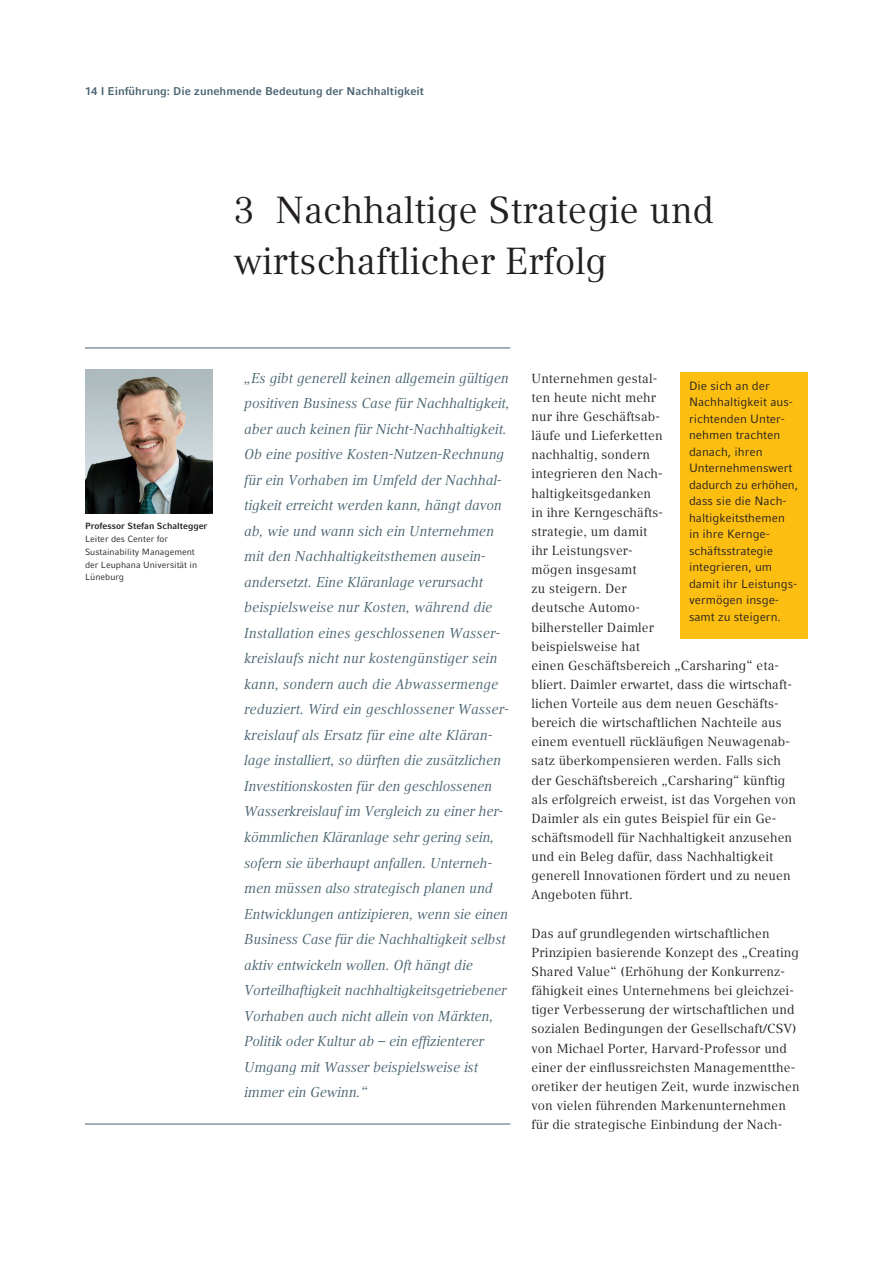
<style>
.page{position:relative;width:893px;height:1263px;background:#fff}
.page>*{position:absolute;margin:0;border:0;box-sizing:border-box;transform-origin:0 0}
.Headline_Innen{font:37.5px/51px "Commerzbank Compatil Text";color:#231f20}
.Einrückung_Hervorheb{font:italic 14.25px/25.5px "Commerzbank Compatil Text";color:#46616e}
.Fließtext{font:13.05px/19.2px "Commerzbank Compatil Text";letter-spacing:.01em;color:#231f20}
.Copy_A4{font:12px/16.5px "Commerzbank Compatil Fact";color:#231f20}
.t1{font:700 11.25px "Commerzbank Compatil Fact";color:#46616e}
.Fließtext-2{font:9px/12.8px "Commerzbank Compatil Fact";color:#231f20}
.s1{font-weight:700}
</style>
<div class="page">
<div style="left:680px;top:372px;width:128px;height:267px;background:#fdbe12"></div>
<hr style="left:85px;top:1124px;width:425px;height:1px;background:#46616e">
<img style="left:85px;top:370px;width:128px;height:143px">
<hr style="left:85px;top:348px;width:425px;height:1px;background:#46616e">
<p class="t1" style="left:85px;top:85px;width:340px">14 I Einführung: Die zunehmende Bedeutung der Nachhaltigkeit</p>
<p class="Headline_Innen" style="left:234px;top:185px;width:482px">3 Nachhaltige Strategie und wirtschaftlicher Erfolg</p>
<p class="Fließtext-2" style="left:85px;top:520px;width:124px"><span class="s1">Professor Stefan Schaltegger<br></span>Leiter des Center for<br>Sustainability Management der Leuphana Universität in<br>Lüneburg</p>
<p class="Einrückung_Hervorheb" style="left:244px;top:365px;width:267px">„Es gibt generell keinen allgemein gültigen positiven Business Case für Nachhaltigkeit, aber auch keinen für Nicht-Nachhaltigkeit.<br>Ob eine positive Kosten-Nutzen-Rechnung für ein Vorhaben im Umfeld der Nachhal&shy;tigkeit erreicht werden kann, hängt davon ab, wie und wann sich ein Unternehmen mit den Nachhaltigkeitsthemen ausein&shy;andersetzt. Eine Kläranlage verursacht beispielsweise nur Kosten, während die Installation eines geschlossenen Wasser&shy;kreislaufs nicht nur kostengünstiger sein kann, sondern auch die Abwassermenge reduziert. Wird ein geschlossener Wasser&shy;kreislauf als Ersatz für eine alte Kläran&shy;lage installiert, so dürften die zusätzlichen Investitionskosten für den geschlossenen Wasserkreislauf im Vergleich zu einer her&shy;kömmlichen Kläranlage sehr gering sein, sofern sie überhaupt anfallen. Unterneh&shy;men müssen also strategisch planen und Entwicklungen antizipieren, wenn sie einen Business Case für die Nachhaltigkeit selbst aktiv entwickeln wollen. Oft hängt die Vorteilhaftigkeit nachhaltigkeitsgetriebener Vorhaben auch nicht allein von Märkten, Politik oder Kultur ab – ein effizienterer Umgang mit Wasser beispielsweise ist immer ein Gewinn.“</p>
<p class="Fließtext" style="left:531px;top:369px;width:266px">Unternehmen gestal-<br>ten heute nicht mehr<br>nur ihre Geschäftsab-<br>läufe und Lieferketten<br>nachhaltig, sondern<br>integrieren den Nach-<br>haltigkeitsgedanken<br>in ihre Kerngeschäfts-<br>strategie, um damit<br>ihr Leistungsver-<br>mögen insgesamt<br>zu steigern. Der<br>deutsche Automo-<br>bilhersteller Daimler<br>beispielsweise hat<br>einen Geschäftsbereich „Carsharing“ eta&shy;bliert. Daimler erwartet, dass die wirtschaft&shy;lichen Vorteile aus dem neuen Geschäfts&shy;bereich die wirtschaftlichen Nachteile aus einem eventuell rückläufigen Neuwagenab&shy;satz überkompensieren werden. Falls sich der Geschäftsbereich „Carsharing“ künftig als erfolgreich erweist, ist das Vorgehen von<br>Daimler als ein gutes Beispiel für ein Ge&shy;schäftsmodell für Nachhaltigkeit anzusehen und ein Beleg dafür, dass Nachhaltigkeit generell Innovationen fördert und zu neuen<br>Angeboten führt.</p>
<p class="Fließtext" style="left:531px;top:924px;width:270px">Das auf grundlegenden wirtschaftlichen Prinzipien basierende Konzept des „Creating Shared Value“ (Erhöhung der Konkurrenz&shy;fähigkeit eines Unternehmens bei gleichzei&shy;tiger Verbesserung der wirtschaftlichen und sozialen Bedingungen der Gesellschaft/CSV) von Michael Porter, Harvard-Professor und einer der einflussreichsten Managementthe&shy;oretiker der heutigen Zeit, wurde inzwischen von vielen führenden Markenunternehmen für die strategische Einbindung der Nach-</p>
<p class="Copy_A4" style="left:689px;top:377px;width:110px">Die sich an der<br>Nachhaltigkeit aus&shy;richtenden Unter&shy;nehmen trachten danach, ihren<br>Unternehmenswert dadurch zu erhöhen, dass sie die Nach&shy;haltigkeitsthemen in ihre Kernge&shy;schäftsstrategie integrieren, um damit ihr Leistungs&shy;vermögen insge&shy;samt zu steigern.</p>
</div>
